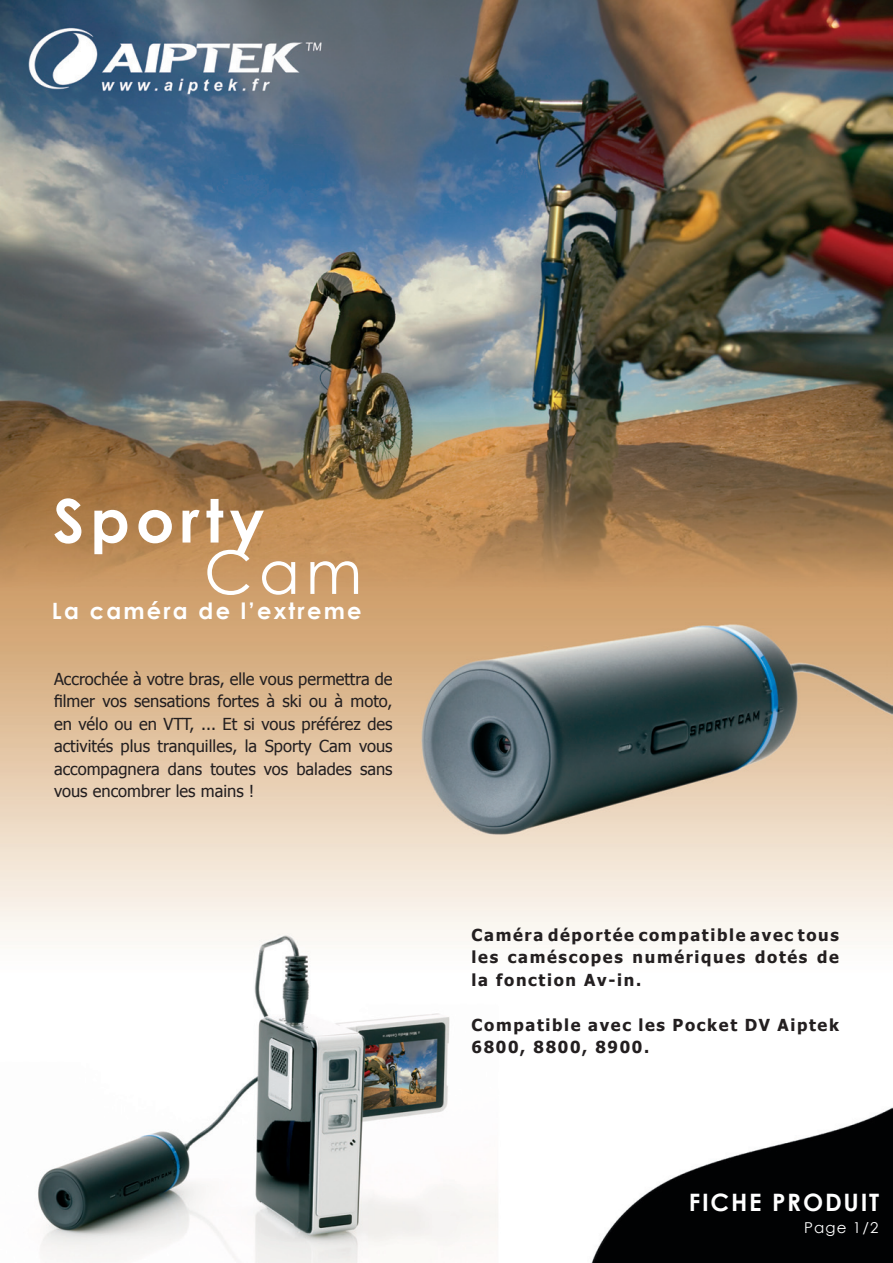
<style>
.page{position:relative;width:893px;height:1263px;background:#fff}
.page>*{position:absolute;margin:0;border:0;box-sizing:border-box;transform-origin:0 0}
.t1{font:700 60px "Century Gothic";letter-spacing:.1em;color:#fff}
.t2{font:60px "Century Gothic";color:#fff}
.t3{font:700 24px "Century Gothic";letter-spacing:.075em;color:#fff}
.t4{font:700 22.5px "Century Gothic";letter-spacing:.1em;color:#fff}
.t5{font:16.5px/22.5px "Tahoma";color:#231f20;text-align:justify}
.t6{font:700 16.5px/22.5px "Tahoma";letter-spacing:.1em;color:#231f20;text-align:justify}
.t7{font:15px "Century Gothic";color:#fff}
</style>
<div class="page">
<img style="left:0;top:0;width:893px;height:1263px">
<p class="t1" style="left:53px;top:475px;width:213px">Sporty</p>
<p class="t2" style="left:204px;top:530px;width:160px">Cam</p>
<p class="t4" style="left:52px;top:593px;width:311px">La caméra de l’extreme</p>
<p class="t5" style="left:54px;top:666px;width:340px">Accrochée à votre bras, elle vous permettra de filmer vos sensations fortes à ski ou à moto, en vélo ou en VTT, ... Et si vous préférez des activités plus tranquilles, la Sporty Cam vous accompagnera dans toutes vos balades sans vous encombrer les mains !</p>
<p class="t6" style="left:472px;top:922px;width:369px">Caméra déportée compatible avec tous les caméscopes numériques dotés de la fonction Av-in.</p>
<p class="t6" style="left:472px;top:1012px;width:369px">Compatible avec les Pocket DV Aiptek<br>6800, 8800, 8900.</p>
<p class="t3" style="left:689px;top:1184px;width:192px">FICHE PRODUIT</p>
<p class="t7" style="left:804px;top:1217px;width:76px">Page 1/2</p>
</div>
